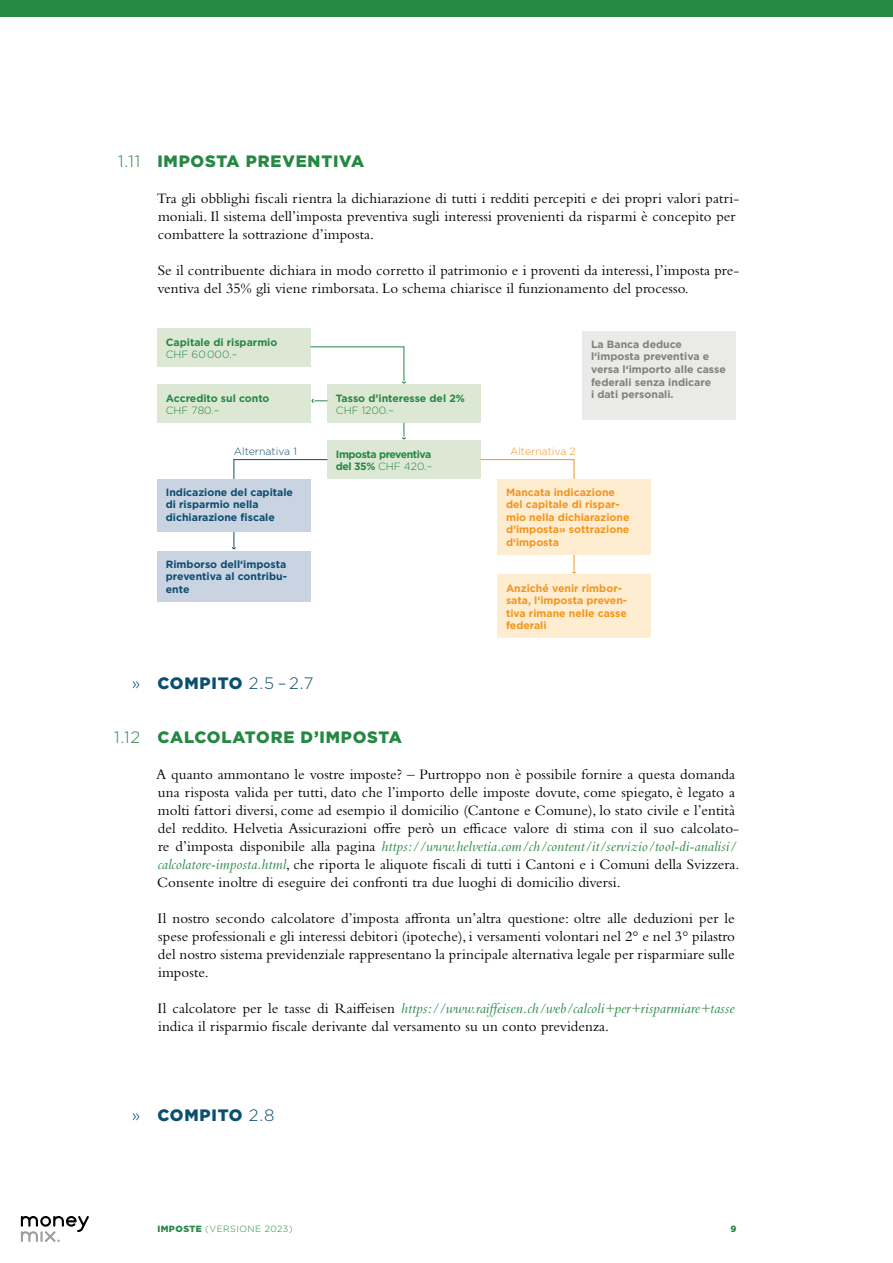
<style>
.page{position:relative;width:893px;height:1263px;background:#fff}
.page>*{position:absolute;margin:0;border:0;box-sizing:border-box;transform-origin:0 0}
.t1{font:900 16.5px "Gotham";letter-spacing:.05em;color:#258843}
.t2{font:900 16.5px "Gotham";letter-spacing:.05em;color:#0b4e70}
.t3{font:300 16.5px "Gotham";color:#258843}
.t4{font:300 16.5px "Gotham";color:#0b4e70}
.t5{font:15px/18px "Bembo Std";letter-spacing:.005em;color:#000}
.t6{font:700 10.5px/12.6px "Gotham";color:#f4951d}
.t7{font:700 10.5px/12.6px "Gotham";color:#0b4e70;text-align:justify}
.t8{font:700 10.5px/12.6px "Gotham";color:#81807a}
.t9{font:700 10.5px "Gotham";color:#258843}
.t10{font:700 10.5px/12.6px "Gotham";letter-spacing:-.04em;color:#258843}
.t11{font:300 10.5px "Gotham";color:#258843}
.t12{font:300 10.5px "Gotham";color:#0b4e70}
.t13{font:300 10.5px "Gotham";color:#f4951d}
.t14{font:300 9px "Gotham";letter-spacing:.05em;color:#258843}
.t15{font:900 9px "Gotham";color:#258843}
.s1{font-weight:300}
.s2{font-style:italic;color:#258843}
.s3{font-weight:900}
</style>
<div class="page">
<div style="left:0;top:0;width:893px;height:17px;background:#258843"></div>
<svg style="left:21px;top:1216px;width:68px;height:26px"></svg>
<div style="left:157px;top:329px;width:153px;height:38px;background:#dde8d4"></div>
<div style="left:157px;top:385px;width:153px;height:38px;background:#dde8d4"></div>
<div style="left:327px;top:385px;width:153px;height:38px;background:#dde8d4"></div>
<div style="left:327px;top:441px;width:153px;height:38px;background:#dde8d4"></div>
<div style="left:583px;top:331px;width:153px;height:88px;background:#eaeae9"></div>
<div style="left:497px;top:575px;width:154px;height:63px;background:#ffedd2"></div>
<div style="left:157px;top:551px;width:153px;height:50px;background:#c9d3e2"></div>
<hr style="left:310px;top:346px;width:94px;height:1px;background:#258843">
<hr style="left:234px;top:459px;width:93px;height:1px;background:#0b4e70">
<hr style="left:480px;top:459px;width:94px;height:1px;background:#f4951d">
<svg style="left:311px;top:399px;width:16px;height:4px"></svg>
<hr style="left:404px;top:347px;width:1px;height:34px;background:#258843">
<hr style="left:234px;top:459px;width:1px;height:88px;background:#0b4e70">
<hr style="left:574px;top:459px;width:1px;height:112px;background:#f4951d">
<svg style="left:402px;top:423px;width:4px;height:17px"></svg>
<div style="left:157px;top:479px;width:153px;height:52px;background:#c9d3e2"></div>
<div style="left:497px;top:479px;width:154px;height:75px;background:#ffedd2"></div>
<p class="t3" style="left:118px;top:151px;width:24px">1.11</p>
<p class="t1" style="left:157px;top:150px;width:208px">IMPOSTA PREVENTIVA</p>
<p class="t5" style="left:157px;top:189px;width:584px">Tra gli obblighi fiscali rientra la dichiarazione di tutti i redditi percepiti e dei propri valori patri&shy;moniali. Il sistema dell’imposta preventiva sugli interessi provenienti da risparmi è concepito per combattere la sottrazione d’imposta.</p>
<p class="t5" style="left:158px;top:261px;width:583px">Se il contribuente dichiara in modo corretto il patrimonio e i proventi da interessi, l’imposta pre&shy;ventiva del 35% gli viene rimborsata. Lo schema chiarisce il funzionamento del processo.</p>
<p class="t9" style="left:166px;top:335px;width:113px">Capitale di risparmio</p>
<p class="t11" style="left:166px;top:348px;width:73px">CHF 60 000.–</p>
<p class="t9" style="left:166px;top:391px;width:105px">Accredito sul conto</p>
<p class="t11" style="left:166px;top:404px;width:55px">CHF 780.–</p>
<p class="t8" style="left:591px;top:338px;width:136px">La Banca deduce l‘imposta preventiva e versa l‘importo alle casse federali senza indicare<br>i dati personali.</p>
<p class="t9" style="left:336px;top:391px;width:131px">Tasso d’interesse del 2%</p>
<p class="t11" style="left:336px;top:404px;width:60px">CHF 1200.–</p>
<p class="t10" style="left:336px;top:447px;width:98px">Imposta preventiva del 35% <span class="s1">CHF 420.–</span></p>
<p class="t12" style="left:234px;top:444px;width:65px">Alternativa 1</p>
<p class="t13" style="left:510px;top:444px;width:67px">Alternativa 2</p>
<p class="t7" style="left:166px;top:485px;width:129px;text-align:left">Indicazione del capitale di risparmio nella dichiarazione fiscale</p>
<p class="t6" style="left:506px;top:485px;width:125px">Mancata indicazione del capitale di rispar&shy;mio nella dichiarazione d’imposta» sottrazione d‘imposta</p>
<p class="t7" style="left:166px;top:557px;width:123px">Rimborso dell‘imposta preventiva al contribu&shy;ente</p>
<p class="t6" style="left:506px;top:581px;width:123px">Anziché venir rimbor&shy;sata, l‘imposta preven&shy;tiva rimane nelle casse federali</p>
<p class="t4" style="left:132px;top:673px;width:10px">»</p>
<p class="t2" style="left:157px;top:672px;width:158px">COMPITO <span class="s1">2.5 – 2.7</span></p>
<p class="t3" style="left:114px;top:727px;width:28px">1.12</p>
<p class="t1" style="left:157px;top:726px;width:246px">CALCOLATORE D’IMPOSTA</p>
<p class="t5" style="left:156px;top:765px;width:585px">A quanto ammontano le vostre imposte? – Purtroppo non è possibile fornire a questa domanda una risposta valida per tutti, dato che l’importo delle imposte dovute, come spiegato, è legato a molti fattori diversi, come ad esempio il domicilio (Cantone e Comune), lo stato civile e l’entità del reddito. Helvetia Assicurazioni offre però un efficace valore di stima con il suo calcolato&shy;re d’imposta disponibile alla pagina <span class="s2">https://www.helvetia.com/ch/content/it/servizio/tool-di-analisi/ calcolatore-imposta.html</span>, che riporta le aliquote fiscali di tutti i Cantoni e i Comuni della Svizzera.<br>Consente inoltre di eseguire dei confronti tra due luoghi di domicilio diversi.</p>
<p class="t5" style="left:158px;top:909px;width:579px;text-align:justify">Il nostro secondo calcolatore d’imposta affronta un’altra questione: oltre alle deduzioni per le spese professionali e gli interessi debitori (ipoteche), i versamenti volontari nel 2° e nel 3° pilastro del nostro sistema previdenziale rappresentano la principale alternativa legale per risparmiare sulle imposte.</p>
<p class="t5" style="left:158px;top:999px;width:579px">Il calcolatore per le tasse di Raiffeisen <span class="s2">https://www.raiffeisen.ch/web/calcoli+per+risparmiare+tasse </span>indica il risparmio fiscale derivante dal versamento su un conto previdenza.</p>
<p class="t4" style="left:132px;top:1105px;width:10px">»</p>
<p class="t2" style="left:157px;top:1104px;width:119px">COMPITO <span class="s1">2.8</span></p>
<p class="t14" style="left:157px;top:1223px;width:137px"><span class="s3">IMPOSTE</span> (VERSIONE 2023)</p>
<p class="t15" style="left:730px;top:1223px;width:7px">9</p>
</div>
